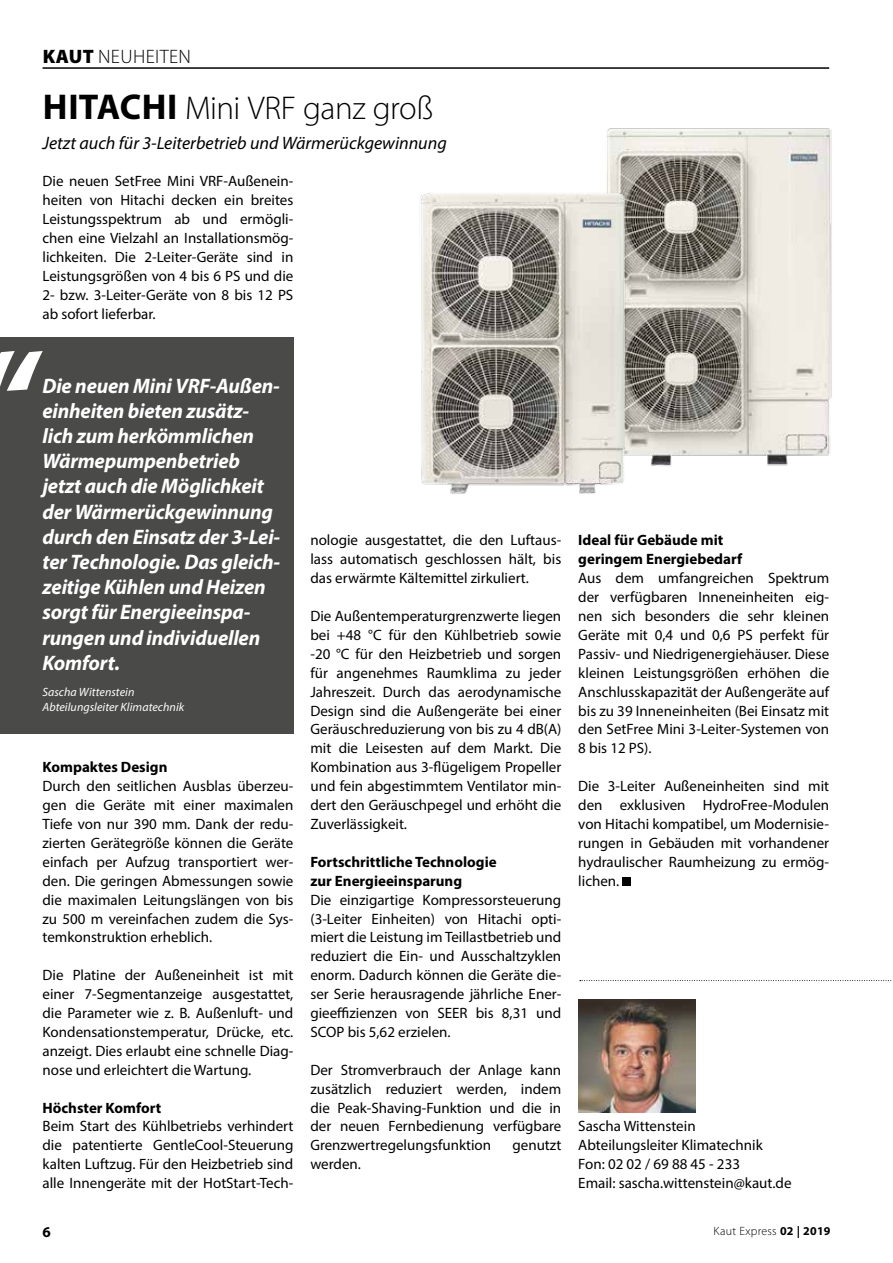
<style>
.page{position:relative;width:893px;height:1263px;background:#fff}
.page>*{position:absolute;margin:0;border:0;box-sizing:border-box;transform-origin:0 0}
.t1{font:italic 700 142.8px "Myriad Pro";color:#fff}
.t2{font:700 36px "Myriad Pro";color:#000}
.t3{font:300 33px "Myriad Pro";letter-spacing:-.02em;color:#000}
.t4{font:italic 700 21px/25.2px "Myriad Pro";letter-spacing:-.01em;color:#fff}
.t5{font:300 19.5px "Myriad Pro";letter-spacing:.02em;color:#000}
.t6{font:italic 18px "Myriad Pro";color:#000}
.t7{font:15px/18.9px "Myriad Pro";color:#000;text-align:justify}
.t8{font:700 15px/18.9px "Myriad Pro";color:#000}
.t9{font:italic 12px/15px "Myriad Pro";letter-spacing:.005em;color:#fff}
.t10{font:300 12px "Myriad Pro";letter-spacing:.025em;color:#000}
.s1{font-weight:900}
.s2{font-weight:700}
</style>
<div class="page">
<hr style="left:43px;top:67px;width:786px;height:2px;background:#000">
<img style="left:607px;top:128px;width:225px;height:339px">
<img style="left:420px;top:176px;width:241px;height:318px">
<img style="left:578px;top:999px;width:117px;height:113px">
<svg style="left:580px;top:980px;width:312px;height:1px"></svg>
<div style="left:0;top:337px;width:293px;height:397px;background:#4a4a49"></div>
<div style="left:622px;top:878px;width:9px;height:8px;background:#000"></div>
<h3 class="t5" style="left:43px;top:44px;width:137px"><span class="s1">Kaut</span> Neuheiten</h3>
<h2 class="t2" style="left:43px;top:83px;width:44px">Hitachi</h2>
<h3 class="t3" style="left:185px;top:88px;width:250px">Mini VRF ganz groß</h3>
<p class="t6" style="left:43px;top:131px;width:406px">Jetzt auch für 3-Leiterbetrieb und Wärmerückgewinnung</p>
<p class="t7" style="left:43px;top:172px;width:252px">Die neuen SetFree Mini VRF-Außenein&shy;heiten von Hitachi decken ein breites Leistungsspektrum ab und ermögli&shy;chen eine Vielzahl an Installationsmög&shy;lichkeiten. Die 2-Leiter-Geräte sind in Leistungsgrößen von 4 bis 6 PS und die 2- bzw. 3-Leiter-Geräte von 8 bis 12 PS ab sofort lieferbar.</p>
<h1 class="t1" style="left:-30px;top:308px;width:65px">“</h1>
<p class="t4" style="left:43px;top:372px;width:239px">Die neuen Mini VRF-Außen&shy;einheiten bieten zusätz&shy;lich zum herkömmlichen<br>Wärmepumpenbetrieb jetzt auch die Möglichkeit der Wärmerückgewinnung durch den Einsatz der 3-Lei&shy;ter Technologie. Das gleich&shy;zeitige Kühlen und Heizen sorgt für Energieeinspa&shy;rungen und individuellen<br>Komfort.</p>
<p class="t9" style="left:43px;top:684px;width:143px">Sascha Wittenstein<br>Abteilungsleiter Klimatechnik</p>
<p class="t8" style="left:43px;top:757px;width:126px">Kompaktes Design</p>
<p class="t7" style="left:43px;top:776px;width:252px">Durch den seitlichen Ausblas überzeu&shy;gen die Geräte mit einer maximalen Tiefe von nur 390 mm. Dank der redu&shy;zierten Gerätegröße können die Geräte einfach per Aufzug transportiert wer&shy;den. Die geringen Abmessungen sowie die maximalen Leitungslängen von bis zu 500 m vereinfachen zudem die Sys&shy;temkonstruktion erheblich.</p>
<p class="t7" style="left:43px;top:965px;width:252px">Die Platine der Außeneinheit ist mit einer 7-Segmentanzeige ausgestattet, die Parameter wie z. B. Außenluft- und Kondensationstemperatur, Drücke, etc. anzeigt. Dies erlaubt eine schnelle Diag&shy;nose und erleichtert die Wartung.</p>
<p class="t8" style="left:43px;top:1097px;width:120px">Höchster Komfort</p>
<p class="t7" style="left:43px;top:1117px;width:252px">Beim Start des Kühlbetriebs verhindert die patentierte GentleCool-Steuerung kalten Luftzug. Für den Heizbetrieb sind alle Innengeräte mit der HotStart-Tech-</p>
<p class="t7" style="left:310px;top:531px;width:252px">nologie ausgestattet, die den Luftaus&shy;lass automatisch geschlossen hält, bis das erwärmte Kältemittel zirkuliert.</p>
<p class="t7" style="left:310px;top:606px;width:252px">Die Außentemperaturgrenzwerte liegen bei +48 °C für den Kühlbetrieb sowie -20 °C für den Heizbetrieb und sorgen für angenehmes Raumklima zu jeder Jahreszeit. Durch das aerodynamische Design sind die Außengeräte bei einer Geräuschreduzierung von bis zu 4 dB(A) mit die Leisesten auf dem Markt. Die Kombination aus 3-flügeligem Propeller und fein abgestimmtem Ventilator min&shy;dert den Geräuschpegel und erhöht die Zuverlässigkeit.</p>
<p class="t8" style="left:310px;top:852px;width:188px">Fortschrittliche Technologie zur Energieeinsparung</p>
<p class="t7" style="left:310px;top:890px;width:252px">Die einzigartige Kompressorsteuerung (3-Leiter Einheiten) von Hitachi opti&shy;miert die Leistung im Teillastbetrieb und reduziert die Ein- und Ausschaltzyklen enorm. Dadurch können die Geräte die&shy;ser Serie herausragende jährliche Ener&shy;gieeffizienzen von SEER bis 8,31 und SCOP bis 5,62 erzielen.</p>
<p class="t7" style="left:310px;top:1060px;width:252px">Der Stromverbrauch der Anlage kann zusätzlich reduziert werden, indem die Peak-Shaving-Funktion und die in der neuen Fernbedienung verfügbare Grenzwertregelungsfunktion</p>
<p class="t7" style="left:512px;top:1135px;width:50px">genutzt</p>
<p class="t7" style="left:310px;top:1154px;width:52px">werden.</p>
<p class="t8" style="left:578px;top:530px;width:166px">Ideal für Gebäude mit geringem Energiebedarf</p>
<p class="t7" style="left:578px;top:568px;width:252px">Aus dem umfangreichen Spektrum der verfügbaren Inneneinheiten eig&shy;nen sich besonders die sehr kleinen Geräte mit 0,4 und 0,6 PS perfekt für Passiv- und Niedrigenergiehäuser. Diese kleinen Leistungsgrößen erhöhen die Anschlusskapazität der Außengeräte auf bis zu 39 Inneneinheiten (Bei Einsatz mit den SetFree Mini 3-Leiter-Systemen von 8 bis 12 PS).</p>
<p class="t7" style="left:578px;top:776px;width:252px">Die 3-Leiter Außeneinheiten sind mit den exklusiven HydroFree-Modulen von Hitachi kompatibel, um Modernisie&shy;rungen in Gebäuden mit vorhandener hydraulischer Raumheizung zu ermög&shy;lichen.</p>
<p class="t7" style="left:578px;top:1117px;width:215px;text-align:left">Sascha Wittenstein<br>Abteilungsleiter Klimatechnik<br>Fon: 02 02 / 69 88 45 - 233<br>Email: sascha.wittenstein@kaut.de</p>
<p class="t8" style="left:43px;top:1222px;width:10px">6</p>
<p class="t10" style="left:713px;top:1224px;width:119px">Kaut Express <span class="s2">02 | 2019</span></p>
</div>
